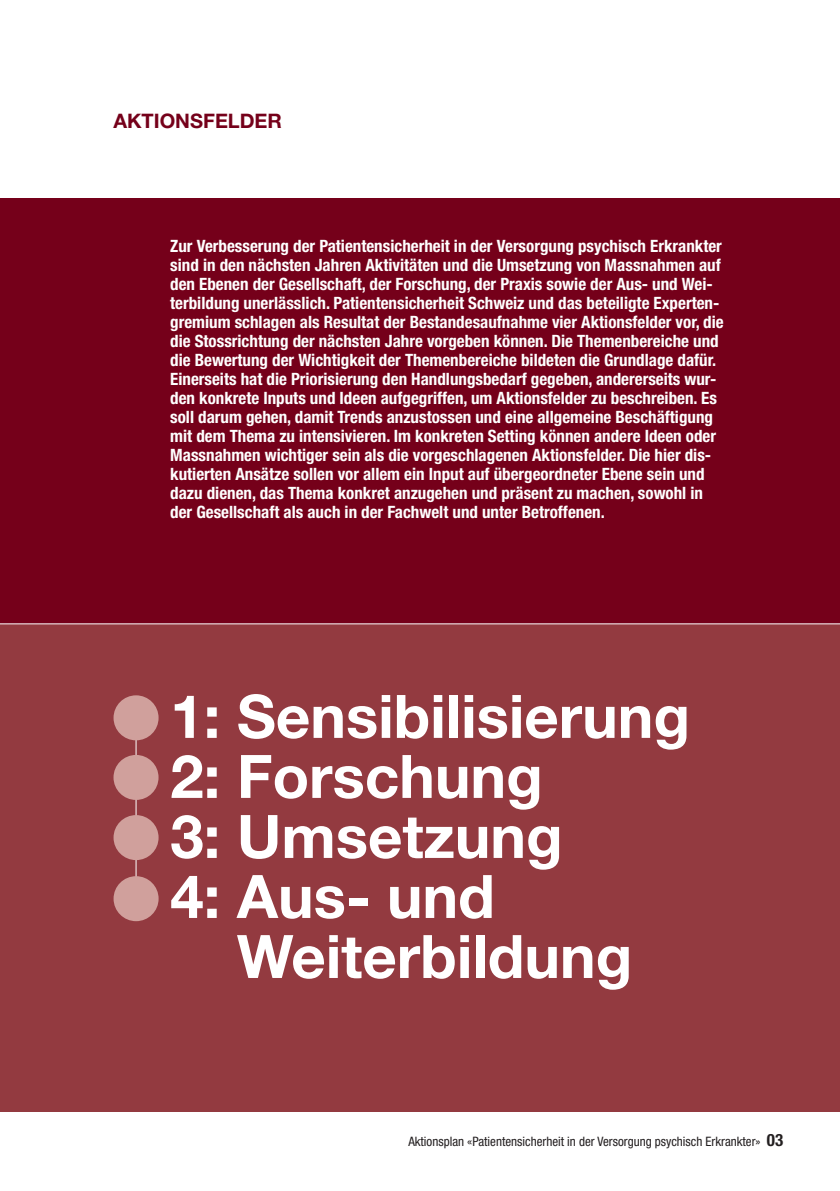
<style>
.page{position:relative;width:840px;height:1191px;background:#fff}
.page>*{position:absolute;margin:0;border:0;box-sizing:border-box;transform-origin:0 0}
.t1{font:700 60px/60px "Helvetica Neue";color:#fff}
.t2{font:700 20px "Helvetica Neue";color:#75001a}
.t3{font:700 condensed 17px/19px "Helvetica Neue";color:#fff}
.t4{font:condensed 13px "Helvetica Neue";color:#231f20}
.s1{font-weight:700;font-size:17px}
</style>
<div class="page">
<div style="left:0;top:198px;width:839px;height:426px;background:#75001a"></div>
<div style="left:0;top:624px;width:839px;height:487px;background:#933a40"></div>
<hr style="left:135px;top:738px;width:1px;height:143px;background:#fff">
<div style="left:113px;top:695px;width:45px;height:45px;background:#d0a09c;border-radius:50%"></div>
<div style="left:113px;top:755px;width:45px;height:45px;background:#d0a09c;border-radius:50%"></div>
<div style="left:113px;top:815px;width:45px;height:45px;background:#d0a09c;border-radius:50%"></div>
<div style="left:113px;top:876px;width:45px;height:45px;background:#d0a09c;border-radius:50%"></div>
<hr style="left:0;top:623px;width:839px;height:1px;background:#fff">
<p class="t2" style="left:113px;top:113px;width:170px">AKTIONSFELDER</p>
<p class="t3" style="left:170px;top:237px;width:554px">Zur Verbesserung der Patientensicherheit in der Versorgung psychisch Erkrankter sind in den nächsten Jahren Aktivitäten und die Umsetzung von Massnahmen auf den Ebenen der Gesellschaft, der Forschung, der Praxis sowie der Aus- und Wei&shy;terbildung unerlässlich. Patientensicherheit Schweiz und das beteiligte Experten&shy;gremium schlagen als Resultat der Bestandesaufnahme vier Aktionsfelder vor, die die Stossrichtung der nächsten Jahre vorgeben können. Die Themenbereiche und die Bewertung der Wichtigkeit der Themenbereiche bildeten die Grundlage dafür.<br>Einerseits hat die Priorisierung den Handlungsbedarf gegeben, andererseits wur&shy;den konkrete Inputs und Ideen aufgegriffen, um Aktionsfelder zu beschreiben. Es soll darum gehen, damit Trends anzustossen und eine allgemeine Beschäftigung mit dem Thema zu intensivieren. Im konkreten Setting können andere Ideen oder Massnahmen wichtiger sein als die vorgeschlagenen Aktionsfelder. Die hier dis&shy;kutierten Ansätze sollen vor allem ein Input auf übergeordneter Ebene sein und dazu dienen, das Thema konkret anzugehen und präsent zu machen, sowohl in der Gesellschaft als auch in der Fachwelt und unter Betroffenen.</p>
<h1 class="t1" style="left:170px;top:692px;width:521px">1: Sensibilisierung<br>2: Forschung<br>3: Umsetzung<br>4: Aus- und</h1>
<h1 class="t1" style="left:237px;top:932px;width:397px">Weiterbildung</h1>
<p class="t4" style="left:408px;top:1137px;width:376px">Aktionsplan «Patientensicherheit in der Versorgung psychisch Erkrankter» <span class="s1">03</span></p>
</div>
